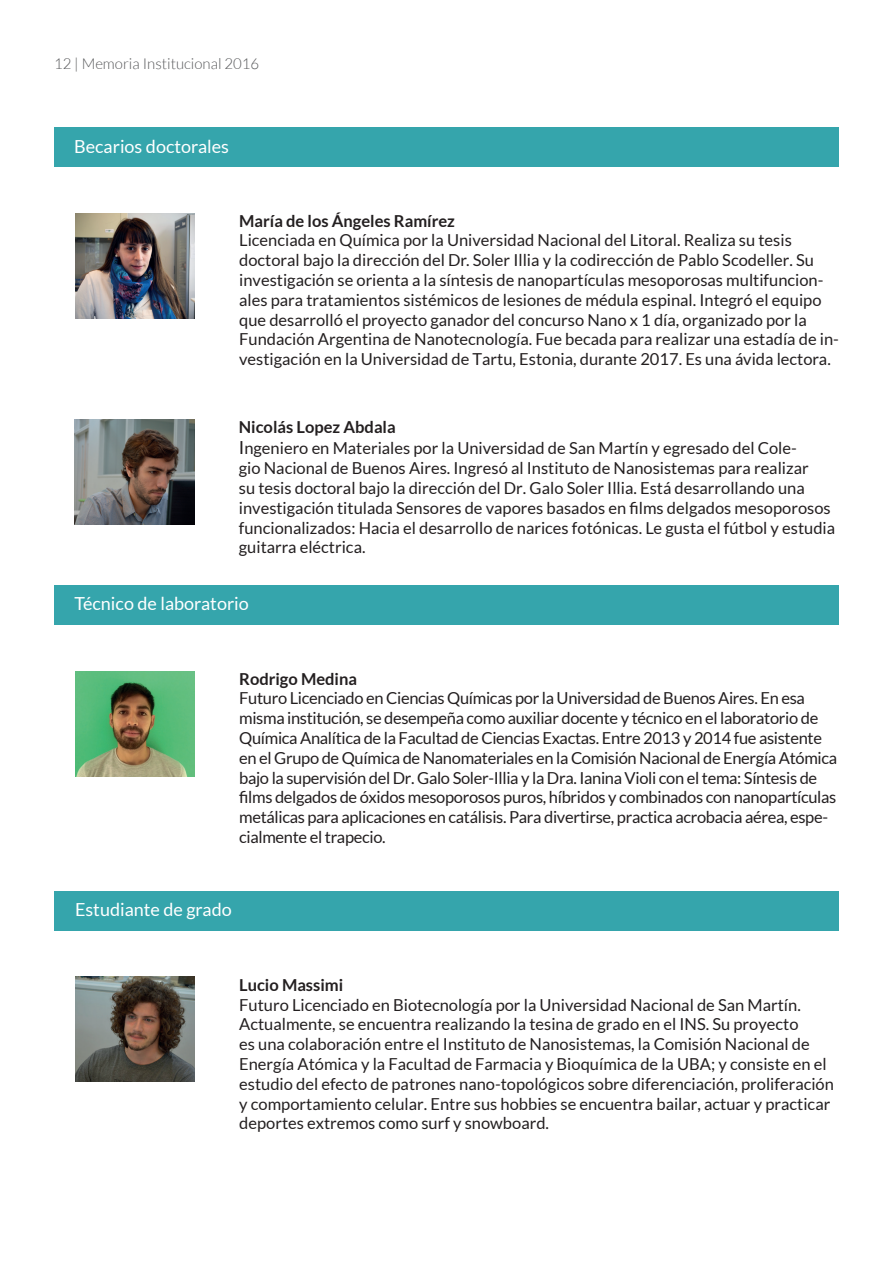
<style>
.page{position:relative;width:893px;height:1263px;background:#fff}
.page>*{position:absolute;margin:0;border:0;box-sizing:border-box;transform-origin:0 0}
.t1{font:18px "Lato";color:#fff}
.t2{font:16.5px/19.8px "Lato";color:#231f20}
.t3{font:16.5px/19.8px "Lato";letter-spacing:-.02em;color:#231f20}
.t4{font:700 16.5px "Lato";color:#231f20}
.t5{font:300 15px "Lato";color:#57585a}
.s1{font-weight:700}
.s2{font-size:18px}
</style>
<div class="page">
<div style="left:54px;top:127px;width:785px;height:40px;background:#35a5ac"></div>
<img style="left:75px;top:419px;width:119px;height:105px">
<img style="left:75px;top:213px;width:119px;height:105px">
<div style="left:54px;top:585px;width:785px;height:39px;background:#35a5ac"></div>
<div style="left:54px;top:891px;width:785px;height:39px;background:#35a5ac"></div>
<img style="left:75px;top:671px;width:120px;height:105px">
<img style="left:75px;top:976px;width:120px;height:105px">
<p class="t5" style="left:54px;top:56px;width:207px">12 | Memoria Institucional 2016</p>
<p class="t1" style="left:74px;top:136px;width:156px">Becarios doctorales</p>
<p class="t4" style="left:239px;top:211px;width:217px">María de los Ángeles Ramírez</p>
<p class="t2" style="left:239px;top:230px;width:601px">Licenciada en Química por la Universidad Nacional del Litoral. Realiza su tesis doctoral bajo la dirección del Dr. Soler Illia y la codirección de Pablo Scodeller. Su investigación se orienta a la síntesis de nanopartículas mesoporosas multifuncion&shy;ales para tratamientos sistémicos de lesiones de médula espinal. Integró el equipo que desarrolló el proyecto ganador del concurso Nano x 1 día, organizado por la Fundación Argentina de Nanotecnología. Fue becada para realizar una estadía de in&shy;vestigación en la Universidad de Tartu, Estonia, durante 2017. Es una ávida lectora.</p>
<p class="t2" style="left:239px;top:416px;width:560px;line-height:21.6px"><span class="s1">Nicolás Lopez Abdala<br></span><span class="s2">I</span>ngeniero en Materiales por la Universidad de San Martín y egresado del Cole-</p>
<p class="t2" style="left:239px;top:458px;width:598px">gio Nacional de Buenos Aires. Ingresó al Instituto de Nanosistemas para realizar<br>su tesis doctoral bajo la dirección del Dr. Galo Soler Illia. Está desarrollando una investigación titulada Sensores de vapores basados en films delgados mesoporosos funcionalizados: Hacia el desarrollo de narices fotónicas. Le gusta el fútbol y estudia guitarra eléctrica.</p>
<p class="t1" style="left:74px;top:594px;width:176px">Técnico de laboratorio</p>
<p class="t4" style="left:239px;top:669px;width:119px">Rodrigo Medina</p>
<p class="t3" style="left:239px;top:688px;width:599px">Futuro Licenciado en Ciencias Químicas por la Universidad de Buenos Aires. En esa misma institución, se desempeña como auxiliar docente y técnico en el laboratorio de Química Analítica de la Facultad de Ciencias Exactas. Entre 2013 y 2014 fue asistente en el Grupo de Química de Nanomateriales en la Comisión Nacional de Energía Atómica bajo la supervisión del Dr. Galo Soler-Illia y la Dra. Ianina Violi con el tema: Síntesis de films delgados de óxidos mesoporosos puros, híbridos y combinados con nanopartículas metálicas para aplicaciones en catálisis. Para divertirse, practica acrobacia aérea, espe&shy;cialmente el trapecio.</p>
<p class="t1" style="left:75px;top:899px;width:158px">Estudiante de grado</p>
<p class="t4" style="left:239px;top:975px;width:106px">Lucio Massimi</p>
<p class="t2" style="left:239px;top:994px;width:596px">Futuro Licenciado en Biotecnología por la Universidad Nacional de San Martín.<br>Actualmente, se encuentra realizando la tesina de grado en el INS. Su proyecto<br>es una colaboración entre el Instituto de Nanosistemas, la Comisión Nacional de Energía Atómica y la Facultad de Farmacia y Bioquímica de la UBA; y consiste en el estudio del efecto de patrones nano-topológicos sobre diferenciación, proliferación y comportamiento celular. Entre sus hobbies se encuentra bailar, actuar y practicar deportes extremos como surf y snowboard.</p>
</div>
